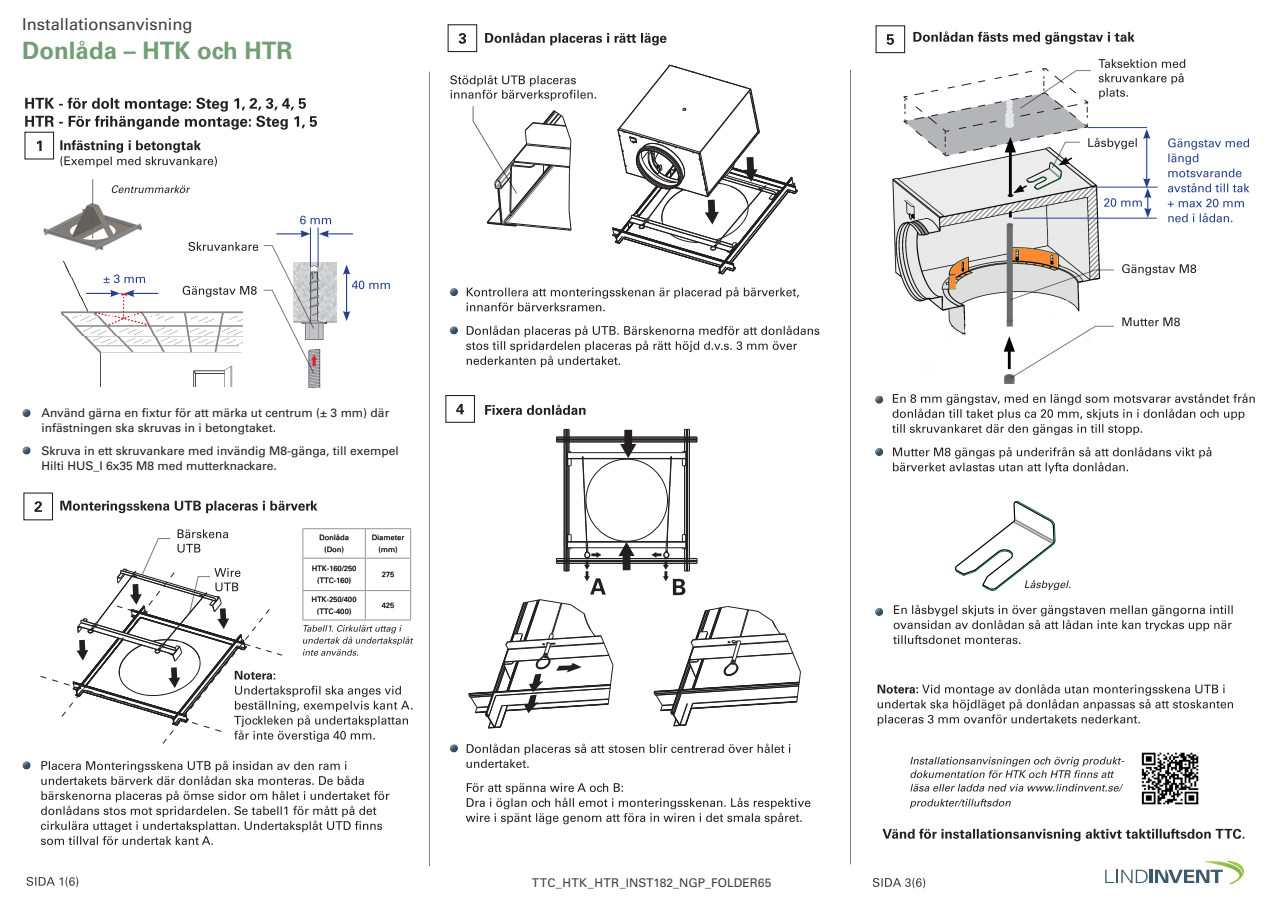
<style>
.page{position:relative;width:1280px;height:910px;background:#fff}
.page>*{position:absolute;margin:0;border:0;box-sizing:border-box;transform-origin:0 0}
.produktnamn{font:700 24px "Univers LT Std";color:#739e76}
.dokumenttyp{font:16.5px "Univers LT Std";color:#3e3e3f}
.brodtext{font:12px/15px "Univers LT Std";color:#231f20}
.t1{font:12px "Univers LT Std";color:#3e3e3f}
.brodtext-2{font:7.5px/12px "Univers LT Std";color:#231f20;text-align:center}
</style>
<div class="page">
<hr style="left:1149px;top:870px;width:4px;height:13px;background:#3f596b">
<svg style="left:1105px;top:870px;width:43px;height:13px"></svg>
<svg style="left:1155px;top:861px;width:89px;height:24px"></svg>
<hr style="left:429px;top:72px;width:1px;height:794px;background:#231f20">
<hr style="left:850px;top:70px;width:1px;height:794px;background:#231f20">
<svg style="left:60px;top:140px;width:157px;height:27px"></svg>
<svg style="left:485px;top:32px;width:181px;height:13px"></svg>
<svg style="left:466px;top:326px;width:353px;height:41px"></svg>
<svg style="left:467px;top:287px;width:332px;height:24px"></svg>
<svg style="left:913px;top:31px;width:222px;height:13px"></svg>
<img style="left:892px;top:177px;width:232px;height:207px">
<svg style="left:893px;top:447px;width:318px;height:26px"></svg>
<svg style="left:892px;top:394px;width:363px;height:41px"></svg>
<svg style="left:882px;top:829px;width:362px;height:12px"></svg>
<svg style="left:955px;top:500px;width:115px;height:91px"></svg>
<svg style="left:877px;top:684px;width:356px;height:42px"></svg>
<svg style="left:25px;top:98px;width:292px;height:32px"></svg>
<svg style="left:41px;top:791px;width:348px;height:54px"></svg>
<svg style="left:41px;top:761px;width:323px;height:24px"></svg>
<svg style="left:466px;top:783px;width:344px;height:41px"></svg>
<svg style="left:467px;top:744px;width:323px;height:24px"></svg>
<svg style="left:893px;top:605px;width:340px;height:39px"></svg>
<svg style="left:910px;top:799px;width:101px;height:9px"></svg>
<svg style="left:910px;top:784px;width:213px;height:8px"></svg>
<svg style="left:910px;top:757px;width:214px;height:21px"></svg>
<img style="left:1141px;top:752px;width:58px;height:53px">
<svg style="left:27px;top:877px;width:51px;height:10px"></svg>
<svg style="left:873px;top:878px;width:52px;height:10px"></svg>
<svg style="left:60px;top:501px;width:257px;height:12px"></svg>
<svg style="left:612px;top:65px;width:186px;height:210px"></svg>
<hr style="left:567px;top:563px;width:119px;height:1px;background:#231f20">
<hr style="left:556px;top:561px;width:141px;height:1px;background:#231f20">
<hr style="left:567px;top:560px;width:119px;height:1px;background:#231f20">
<hr style="left:567px;top:558px;width:119px;height:1px;background:#231f20">
<hr style="left:588px;top:547px;width:78px;height:1px;background:#231f20">
<hr style="left:587px;top:542px;width:79px;height:1px;background:#231f20">
<hr style="left:567px;top:541px;width:119px;height:1px;background:#231f20">
<hr style="left:583px;top:458px;width:88px;height:1px;background:#231f20">
<hr style="left:568px;top:452px;width:118px;height:1px;background:#231f20">
<hr style="left:567px;top:442px;width:119px;height:1px;background:#231f20">
<hr style="left:556px;top:440px;width:141px;height:1px;background:#231f20">
<hr style="left:567px;top:439px;width:119px;height:1px;background:#231f20">
<hr style="left:567px;top:437px;width:119px;height:1px;background:#231f20">
<svg style="left:653px;top:606px;width:148px;height:121px"></svg>
<div style="left:1007px;top:226px;width:6px;height:101px;background:#6c6d70"></div>
<div style="left:1004px;top:379px;width:10px;height:5px;background:#6c6d70"></div>
<div style="left:1005px;top:377px;width:9px;height:5px;background:#5f5f62;border-radius:50%"></div>
<div style="left:1004px;top:377px;width:10px;height:6px;border:1px solid #6c6d70;border-radius:50%"></div>
<div style="left:1004px;top:374px;width:10px;height:6px;border:1px solid #6c6d70;border-radius:50%"></div>
<img style="left:308px;top:374px;width:13px;height:13px">
<img style="left:61px;top:261px;width:172px;height:126px">
<hr style="left:302px;top:528px;width:63px;height:1px;background:#939598">
<hr style="left:365px;top:528px;width:46px;height:1px;background:#939598">
<svg style="left:86px;top:290px;width:72px;height:7px"></svg>
<svg style="left:104px;top:274px;width:41px;height:9px"></svg>
<svg style="left:300px;top:216px;width:31px;height:8px"></svg>
<hr style="left:318px;top:227px;width:1px;height:40px;background:#253f8e">
<hr style="left:310px;top:227px;width:1px;height:40px;background:#253f8e">
<svg style="left:183px;top:230px;width:207px;height:144px"></svg>
<svg style="left:40px;top:529px;width:373px;height:215px"></svg>
<svg style="left:469px;top:429px;width:167px;height:300px"></svg>
<svg style="left:651px;top:429px;width:47px;height:166px"></svg>
<svg style="left:1122px;top:264px;width:74px;height:11px"></svg>
<svg style="left:1122px;top:317px;width:58px;height:9px"></svg>
<svg style="left:1010px;top:269px;width:104px;height:31px"></svg>
<svg style="left:1004px;top:319px;width:110px;height:60px"></svg>
<svg style="left:485px;top:405px;width:100px;height:10px"></svg>
<div style="left:449px;top:286px;width:11px;height:11px;background:#3f596b;opacity:.5"></div>
<div style="left:449px;top:742px;width:11px;height:11px;background:#3f596b;opacity:.5"></div>
<div style="left:22px;top:407px;width:10px;height:11px;background:#3f596b;opacity:.5"></div>
<div style="left:22px;top:445px;width:10px;height:10px;background:#3f596b;opacity:.5"></div>
<div style="left:22px;top:759px;width:10px;height:11px;background:#3f596b;opacity:.5"></div>
<div style="left:874px;top:394px;width:11px;height:10px;background:#3f596b;opacity:.5"></div>
<div style="left:874px;top:446px;width:11px;height:11px;background:#3f596b;opacity:.5"></div>
<div style="left:874px;top:606px;width:11px;height:10px;background:#3f596b;opacity:.5"></div>
<div style="left:449px;top:324px;width:11px;height:11px;background:#3f596b;opacity:.5"></div>
<svg style="left:450px;top:75px;width:146px;height:156px"></svg>
<svg style="left:903px;top:59px;width:346px;height:168px"></svg>
<img style="left:43px;top:179px;width:99px;height:72px">
<svg style="left:112px;top:185px;width:78px;height:8px"></svg>
<svg style="left:37px;top:141px;width:5px;height:10px"></svg>
<div style="left:24px;top:132px;width:30px;height:28px;border:1px solid #231f20"></div>
<svg style="left:35px;top:501px;width:7px;height:11px"></svg>
<svg style="left:887px;top:34px;width:7px;height:11px"></svg>
<div style="left:875px;top:25px;width:30px;height:28px;border:1px solid #231f20"></div>
<svg style="left:456px;top:404px;width:8px;height:10px"></svg>
<div style="left:445px;top:395px;width:30px;height:28px;border:1px solid #231f20"></div>
<svg style="left:459px;top:33px;width:7px;height:11px"></svg>
<div style="left:448px;top:24px;width:29px;height:28px;border:1px solid #231f20"></div>
<p class="dokumenttyp" style="left:22px;top:14px;width:172px">Installationsanvisning</p>
<p class="produktnamn" style="left:22px;top:36px;width:272px">Donlåda – HTK och HTR</p>
<p class="brodtext" style="left:41px;top:405px;width:349px">Använd gärna en fixtur för att märka ut centrum (± 3 mm) där infästningen ska skruvas in i betongtaket.</p>
<p class="brodtext" style="left:41px;top:444px;width:359px">Skruva in ett skruvankare med invändig M8-gänga, till exempel<br>Hilti HUS_I 6x35 M8 med mutterknackare.</p>
<p class="brodtext-2" style="left:319px;top:531px;width:31px">Donlåda (Don)</p>
<p class="brodtext-2" style="left:372px;top:531px;width:34px">Diameter (mm)</p>
<p class="brodtext-2" style="left:312px;top:562px;width:46px">HTK-160/250 (TTC-160)</p>
<p class="brodtext-2" style="left:382px;top:568px;width:14px">275</p>
<p class="brodtext-2" style="left:312px;top:593px;width:46px">HTK-250/400 (TTC-400)</p>
<p class="brodtext-2" style="left:382px;top:599px;width:14px">425</p>
<p class="t1" style="left:532px;top:875px;width:241px">TTC_HTK_HTR_INST182_NGP_FOLDER65</p>
</div>
